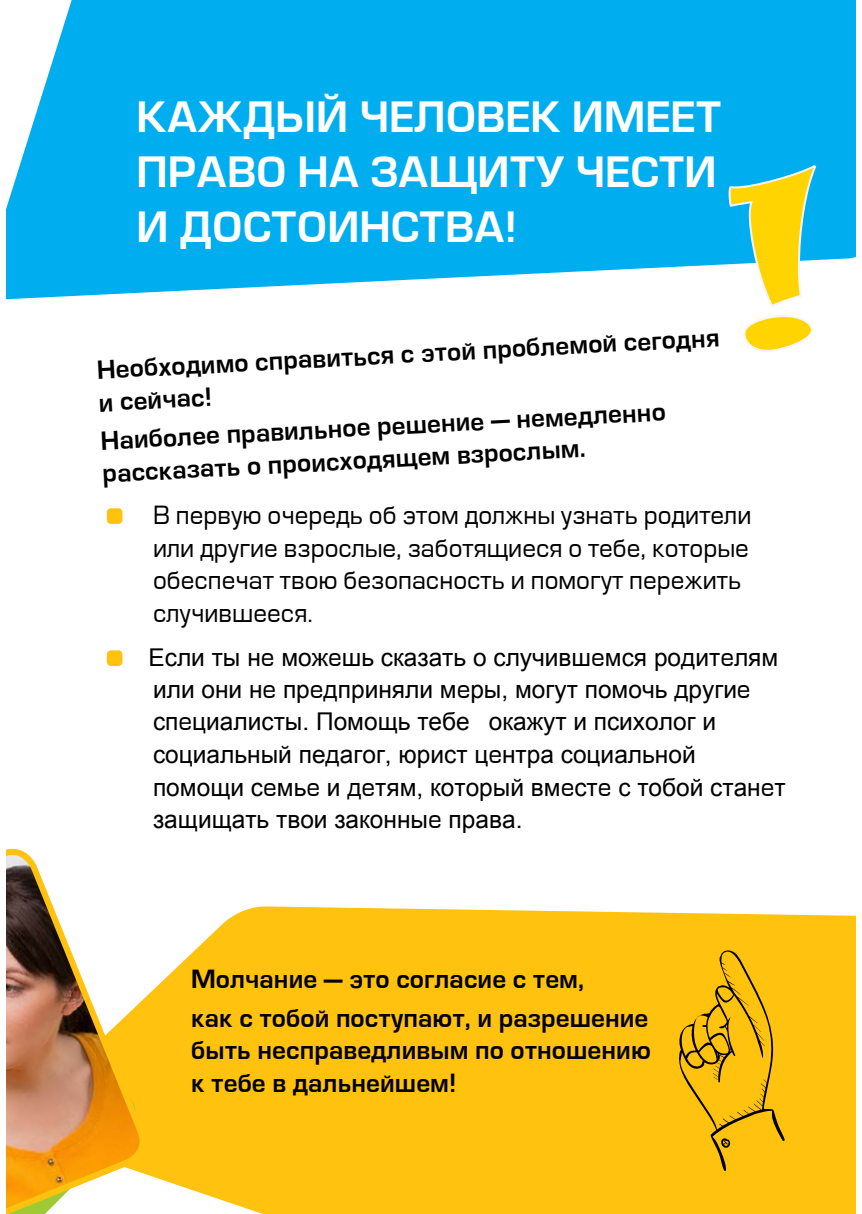
<style>
.page{position:relative;width:862px;height:1214px;background:#fff}
.page>*{position:absolute;margin:0;border:0;box-sizing:border-box;transform-origin:0 0}
.t1{font:40.8px/55px "GL Europe Demi Normal";color:#fff;text-align:justify}
.t2{font:24.4px/32.4px "Arial";color:#000}
.t3{font:24.4px/32.6px "GL Europe Demi Normal";color:#000}
.t4{font:24.4px/32.6px "GL Europe Normal";color:#000}
.s1{font-family:"GL Europe Normal"}
</style>
<div class="page">
<svg style="left:6px;top:0;width:849px;height:300px;background:#16b5f0"></svg>
<div style="left:149px;top:906px;width:706px;height:307px;background:#ffc20e"></div>
<svg style="left:6px;top:848px;width:143px;height:365px"></svg>
<svg style="left:727px;top:164px;width:91px;height:186px"></svg>
<div style="left:107px;top:508px;width:15px;height:16px;background:#ffc20e;border-radius:4px"></div>
<div style="left:107px;top:650px;width:15px;height:16px;background:#ffc20e;border-radius:4px"></div>
<svg style="left:676px;top:946px;width:109px;height:224px;background:#e9b10c"></svg>
<h1 class="t1" style="left:137px;top:90px;width:586px">Каждый человек имеет право на защиту чести и достоинства!</h1>
<p class="t3" style="left:96px;top:354px;width:628px;rotate:-3deg">Необходимо справиться с этой проблемой сегодня и сейчас!</p>
<p class="t3" style="left:100px;top:425px;width:567px;rotate:-3deg">Наиболее правильное решение — немедленно рассказать о происходящем взрослым.</p>
<p class="t4" style="left:153px;top:499px;width:600px;text-indent:-31px">В первую очередь об этом должны узнать родители или другие взрослые, заботящиеся о тебе, которые обеспечат твою безопасность и помогут пережить случившееся.</p>
<p class="t2" style="left:148px;top:641px;width:639px">Если ты н<span class="s1">е</span> мож<span class="s1">е</span>шь сказать о случивш<span class="s1">е</span>мся родит<span class="s1">е</span>лям или они н<span class="s1">е</span> пр<span class="s1">е</span>дприняли м<span class="s1">е</span>ры, могут помочь други<span class="s1">е </span>сп<span class="s1">е</span>циалисты. Помощь тебе окажут и психолог и социальный педагог, юрист ц<span class="s1">е</span>нтра социальной помощи с<span class="s1">е</span>мь<span class="s1">е</span> и д<span class="s1">е</span>тям, который вм<span class="s1">е</span>ст<span class="s1">е</span> с тобой стан<span class="s1">е</span>т защищать твои законны<span class="s1">е</span> права.</p>
<p class="t3" style="left:191px;top:960px;width:459px;line-height:38.4px">Молчание — это согласие с тем,<br>как с тобой поступают, и разрешение</p>
<p class="t3" style="left:191px;top:1034px;width:461px">быть несправедливым по отношению к тебе в дальнейшем!</p>
</div>
